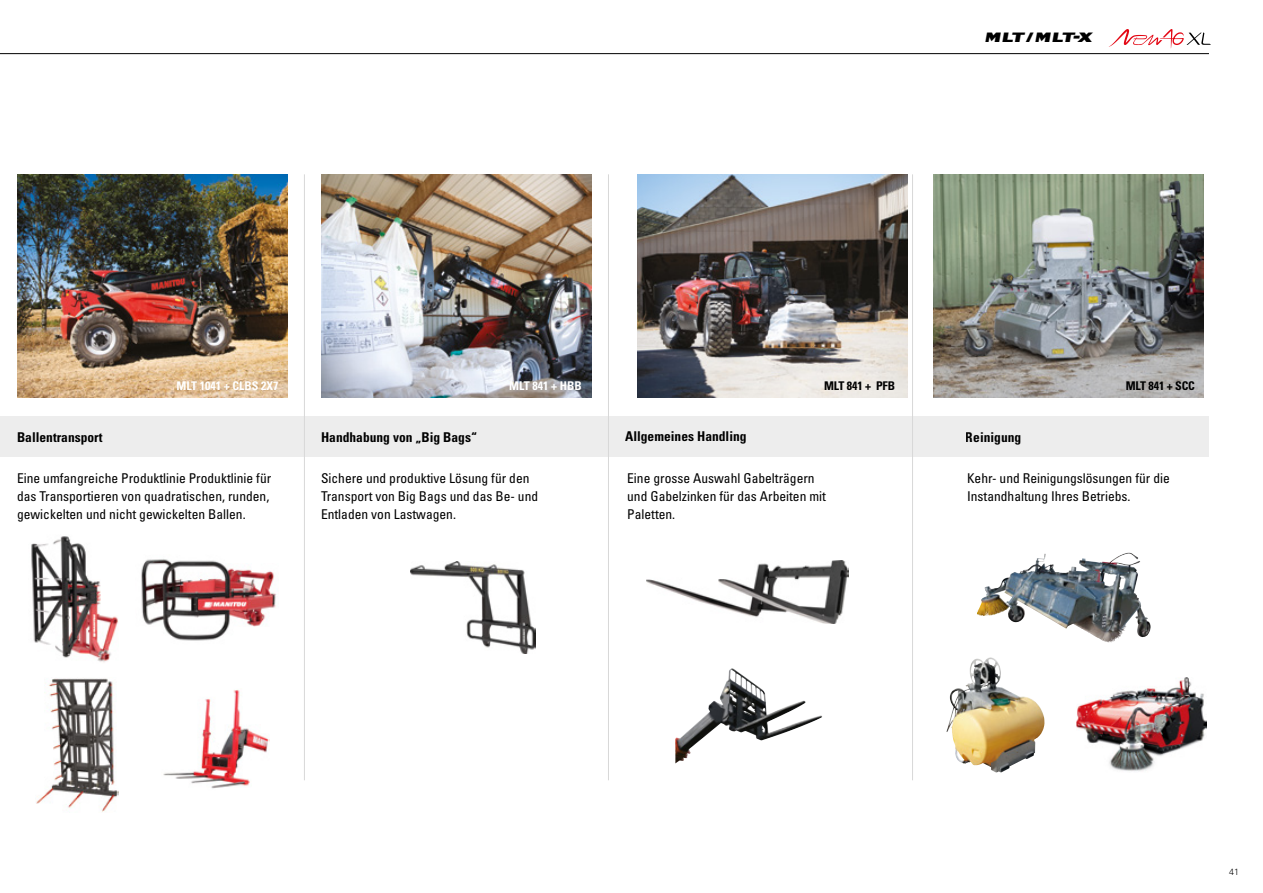
<style>
.page{position:relative;width:1263px;height:893px;background:#fff}
.page>*{position:absolute;margin:0;border:0;box-sizing:border-box;transform-origin:0 0}
.t1{font:condensed 13.5px/18px "Univers LTCYR 57";color:#000}
.t2{font:13.5px "Univers LTCYR 67 Bold Cond";color:#000}
.t3{font:800 13.5px "Manitou";letter-spacing:-.095em;color:#000}
.t4{font:12px "Univers LTCYR 67 Bold Cond";color:#fff}
.t5{font:12px "Univers LTCYR 67 Bold Cond";letter-spacing:-.01em;color:#000}
.t6{font:300 9px "Univers LTCYR 45";color:#000}
</style>
<div class="page">
<img style="left:36px;top:678px;width:82px;height:134px">
<img style="left:31px;top:536px;width:87px;height:126px">
<svg style="left:1109px;top:29px;width:102px;height:19px"></svg>
<img style="left:638px;top:174px;width:270px;height:224px">
<img style="left:647px;top:560px;width:202px;height:64px">
<img style="left:411px;top:561px;width:125px;height:92px">
<img style="left:141px;top:559px;width:135px;height:82px">
<img style="left:163px;top:690px;width:106px;height:99px">
<img style="left:1032px;top:553px;width:93px;height:20px">
<img style="left:1076px;top:677px;width:131px;height:94px">
<div style="left:0;top:417px;width:1209px;height:40px;background:#ededed"></div>
<hr style="left:304px;top:174px;width:1px;height:606px;background:#d8d8d8">
<hr style="left:608px;top:174px;width:1px;height:606px;background:#d8d8d8">
<hr style="left:912px;top:174px;width:1px;height:606px;background:#d8d8d8">
<img style="left:17px;top:174px;width:270px;height:224px">
<img style="left:321px;top:174px;width:270px;height:224px">
<img style="left:933px;top:174px;width:270px;height:224px">
<hr style="left:0;top:53px;width:1209px;height:1px;background:#000">
<img style="left:675px;top:668px;width:147px;height:95px">
<img style="left:946px;top:658px;width:98px;height:115px">
<p class="t3" style="left:985px;top:33px;width:110px">MLT / MLT-X</p>
<p class="t4" style="left:177px;top:379px;width:103px">MLT 1041 + CLBS 2X7</p>
<p class="t4" style="left:509px;top:379px;width:74px">MLT 841 + HBB</p>
<p class="t5" style="left:824px;top:379px;width:73px">MLT 841 + PFB</p>
<p class="t5" style="left:1126px;top:379px;width:71px">MLT 841 + SCC</p>
<p class="t2" style="left:17px;top:429px;width:87px">Ballentransport</p>
<p class="t1" style="left:17px;top:469px;width:256px">Eine umfangreiche Produktlinie Produktlinie für das Transportieren von quadratischen, runden, gewickelten und nicht gewickelten Ballen.</p>
<p class="t2" style="left:321px;top:429px;width:157px">Handhabung von „Big Bags“</p>
<p class="t1" style="left:321px;top:469px;width:219px">Sichere und produktive Lösung für den<br>Transport von Big Bags und das Be- und<br>Entladen von Lastwagen.</p>
<p class="t2" style="left:625px;top:427px;width:123px">Allgemeines Handling</p>
<p class="t1" style="left:627px;top:469px;width:200px">Eine grosse Auswahl Gabelträgern und Gabelzinken für das Arbeiten mit<br>Paletten.</p>
<p class="t2" style="left:966px;top:429px;width:57px">Reinigung</p>
<p class="t1" style="left:967px;top:469px;width:204px">Kehr- und Reinigungslösungen für die<br>Instandhaltung Ihres Betriebs.</p>
<p class="t6" style="left:1229px;top:866px;width:12px">41</p>
</div>
